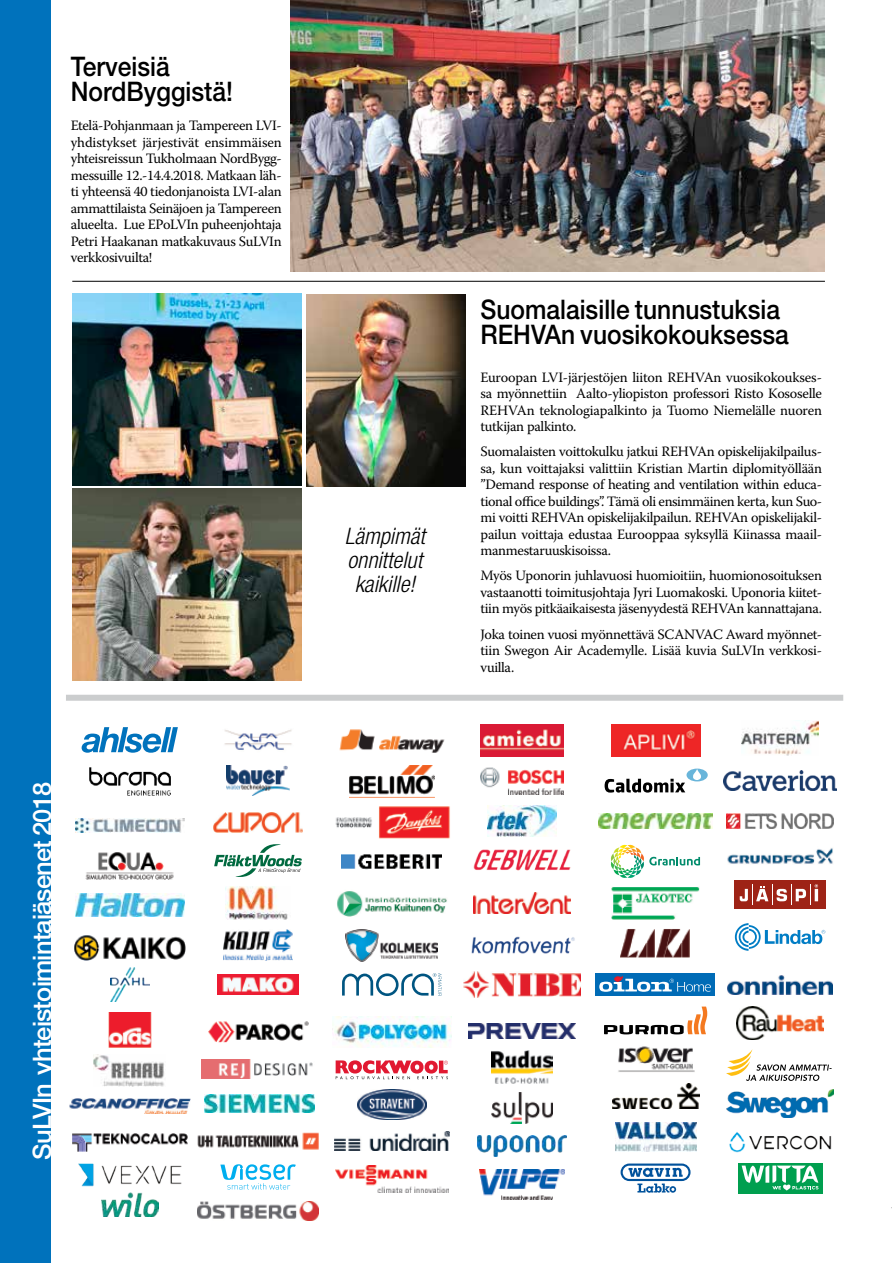
<style>
.page{position:relative;width:893px;height:1263px;background:#fff}
.page>*{position:absolute;margin:0;border:0;box-sizing:border-box;transform-origin:0 0}
.t1{font:500 27px/25.5px "Helvetica Neue LT Std";color:#000;scale:.91 1}
.t2{font:500 25.5px "Helvetica Neue LT Std";letter-spacing:-.03em;color:#fff}
.t3{font:italic 300 condensed 22.8px/24px "Helvetica Neue LT Std";color:#000;text-align:center}
.t4{font:14.25px/16.5px "Warnock Pro";letter-spacing:-.02em;color:#000;text-align:justify}
</style>
<div class="page">
<div style="left:0;top:0;width:51px;height:1263px;background:#0072bc"></div>
<hr style="left:61px;top:1207px;width:831px;height:1px;background:#000">
<div style="left:51px;top:711px;width:840px;height:543px;background:#fff"></div>
<div style="left:66px;top:695px;width:777px;height:6px;background:#cbcdce"></div>
<img style="left:290px;top:0;width:534px;height:271px">
<img style="left:72px;top:489px;width:230px;height:192px">
<img style="left:72px;top:310px;width:229px;height:175px">
<div style="left:48px;top:273px;width:775px;height:37px;background:#000;opacity:.2"></div>
<hr style="left:72px;top:281px;width:753px;height:1px;background:#000">
<img style="left:307px;top:294px;width:158px;height:193px">
<img style="left:611px;top:725px;width:89px;height:32px">
<img style="left:217px;top:975px;width:81px;height:19px">
<img style="left:208px;top:1021px;width:101px;height:22px">
<img style="left:599px;top:813px;width:113px;height:16px">
<img style="left:469px;top:1024px;width:106px;height:14px">
<img style="left:612px;top:1083px;width:87px;height:25px">
<img style="left:487px;top:806px;width:69px;height:30px">
<img style="left:224px;top:729px;width:68px;height:21px">
<img style="left:480px;top:767px;width:84px;height:27px">
<img style="left:89px;top:767px;width:82px;height:28px">
<img style="left:481px;top:724px;width:82px;height:32px">
<img style="left:339px;top:729px;width:106px;height:24px">
<img style="left:724px;top:771px;width:112px;height:20px">
<img style="left:85px;top:852px;width:89px;height:27px">
<img style="left:357px;top:1089px;width:69px;height:30px">
<img style="left:726px;top:813px;width:108px;height:15px">
<svg style="left:726px;top:1049px;width:106px;height:32px"></svg>
<svg style="left:611px;top:845px;width:89px;height:33px"></svg>
<img style="left:108px;top:1012px;width:43px;height:35px">
<img style="left:75px;top:893px;width:109px;height:24px">
<img style="left:214px;top:813px;width:88px;height:19px">
<img style="left:226px;top:765px;width:64px;height:31px">
<svg style="left:82px;top:727px;width:96px;height:26px"></svg>
<svg style="left:605px;top:768px;width:103px;height:25px"></svg>
<svg style="left:214px;top:844px;width:88px;height:33px"></svg>
<img style="left:349px;top:766px;width:85px;height:31px">
<img style="left:473px;top:849px;width:98px;height:22px">
<img style="left:337px;top:891px;width:110px;height:26px">
<img style="left:225px;top:886px;width:63px;height:34px">
<img style="left:618px;top:1046px;width:77px;height:26px">
<img style="left:474px;top:892px;width:96px;height:21px">
<img style="left:74px;top:935px;width:111px;height:25px">
<img style="left:621px;top:929px;width:69px;height:29px">
<img style="left:110px;top:967px;width:39px;height:35px">
<img style="left:463px;top:972px;width:118px;height:25px">
<div style="left:595px;top:973px;width:120px;height:23px;background:#006bb6"></div>
<svg style="left:599px;top:977px;width:112px;height:15px"></svg>
<img style="left:335px;top:806px;width:115px;height:33px">
<img style="left:346px;top:930px;width:92px;height:32px">
<img style="left:612px;top:887px;width:88px;height:32px">
<img style="left:727px;top:848px;width:106px;height:16px">
<img style="left:491px;top:1092px;width:62px;height:32px">
<img style="left:202px;top:1059px;width:111px;height:20px">
<img style="left:727px;top:1090px;width:106px;height:28px">
<svg style="left:342px;top:973px;width:99px;height:23px"></svg>
<svg style="left:220px;top:1164px;width:76px;height:25px"></svg>
<svg style="left:604px;top:1006px;width:103px;height:28px"></svg>
<img style="left:223px;top:929px;width:70px;height:31px">
<svg style="left:336px;top:1060px;width:112px;height:19px"></svg>
<img style="left:478px;top:1135px;width:88px;height:22px">
<img style="left:615px;top:1122px;width:81px;height:29px">
<svg style="left:621px;top:1163px;width:69px;height:30px"></svg>
<img style="left:334px;top:1131px;width:115px;height:19px">
<img style="left:197px;top:1132px;width:122px;height:18px">
<img style="left:335px;top:1165px;width:113px;height:28px">
<img style="left:101px;top:1192px;width:57px;height:25px">
<img style="left:480px;top:1169px;width:84px;height:30px">
<img style="left:72px;top:1133px;width:116px;height:19px">
<div style="left:734px;top:880px;width:91px;height:29px;background:#9e2316"></div>
<svg style="left:740px;top:884px;width:78px;height:21px"></svg>
<img style="left:728px;top:975px;width:104px;height:19px">
<img style="left:205px;top:1095px;width:110px;height:17px">
<img style="left:741px;top:721px;width:78px;height:34px">
<img style="left:75px;top:818px;width:109px;height:15px">
<img style="left:332px;top:1016px;width:120px;height:31px">
<img style="left:94px;top:1054px;width:70px;height:32px">
<img style="left:729px;top:1132px;width:103px;height:21px">
<img style="left:198px;top:1201px;width:120px;height:20px">
<img style="left:471px;top:936px;width:104px;height:18px">
<svg style="left:738px;top:1163px;width:84px;height:30px"></svg>
<svg style="left:735px;top:923px;width:90px;height:28px"></svg>
<img style="left:736px;top:1007px;width:88px;height:32px">
<img style="left:491px;top:1050px;width:62px;height:34px">
<img style="left:69px;top:1098px;width:122px;height:15px">
<img style="left:342px;top:854px;width:100px;height:16px">
<img style="left:78px;top:1163px;width:103px;height:23px">
<h1 class="t1" style="left:71px;top:53px;width:180px">Terveisiä<br>NordByggistä!</h1>
<p class="t4" style="left:71px;top:117px;width:212px">Etelä-Pohjanmaan ja Tampereen LVI&shy;yhdistykset järjestivät ensimmäisen yhteisreissun Tukholmaan NordBygg&shy;messuille 12.-14.4.2018. Matkaan läh&shy;ti yhteensä 40 tiedonjanoista LVI-alan ammattilaista Seinäjoen ja Tampereen alueelta. Lue EPoLVIn puheenjohtaja Petri Haakanan matkakuvaus SuLVIn verkkosivuilta!</p>
<h2 class="t2" style="left:27px;top:1160px;width:380px;rotate:-90deg">SuLVIn yhteistoimintajäsenet 2018</h2>
<h3 class="t3" style="left:345px;top:524px;width:82px">Lämpimät onnittelut kaikille!</h3>
<h1 class="t1" style="left:480px;top:296px;width:340px">Suomalaisille tunnustuksia<br>REHVAn vuosikokouksessa</h1>
<p class="t4" style="left:480px;top:369px;width:343px">Euroopan LVI-järjestöjen liiton REHVAn vuosikokoukses&shy;sa myönnettiin Aalto-yliopiston professori Risto Kososelle REHVAn teknologiapalkinto ja Tuomo Niemelälle nuoren tutkijan palkinto.</p>
<p class="t4" style="left:480px;top:443px;width:343px">Suomalaisten voittokulku jatkui REHVAn opiskelijakilpailus&shy;sa, kun voittajaksi valittiin Kristian Martin diplomityöllään ”Demand response of heating and ventilation within educa&shy;tional office buildings”. Tämä oli ensimmäinen kerta, kun Suo&shy;mi voitti REHVAn opiskelijakilpailun. REHVAn opiskelijakil&shy;pailun voittaja edustaa Eurooppaa syksyllä Kiinassa maail&shy;manmestaruuskisoissa.</p>
<p class="t4" style="left:480px;top:567px;width:343px">Myös Uponorin juhlavuosi huomioitiin, huomionosoituksen vastaanotti toimitusjohtaja Jyri Luomakoski. Uponoria kiitet&shy;tiin myös pitkäaikaisesta jäsenyydestä REHVAn kannattajana.</p>
<p class="t4" style="left:480px;top:625px;width:343px">Joka toinen vuosi myönnettävä SCANVAC Award myönnet&shy;tiin Swegon Air Academylle. Lisää kuvia SuLVIn verkkosi&shy;vuilla.</p>
</div>
